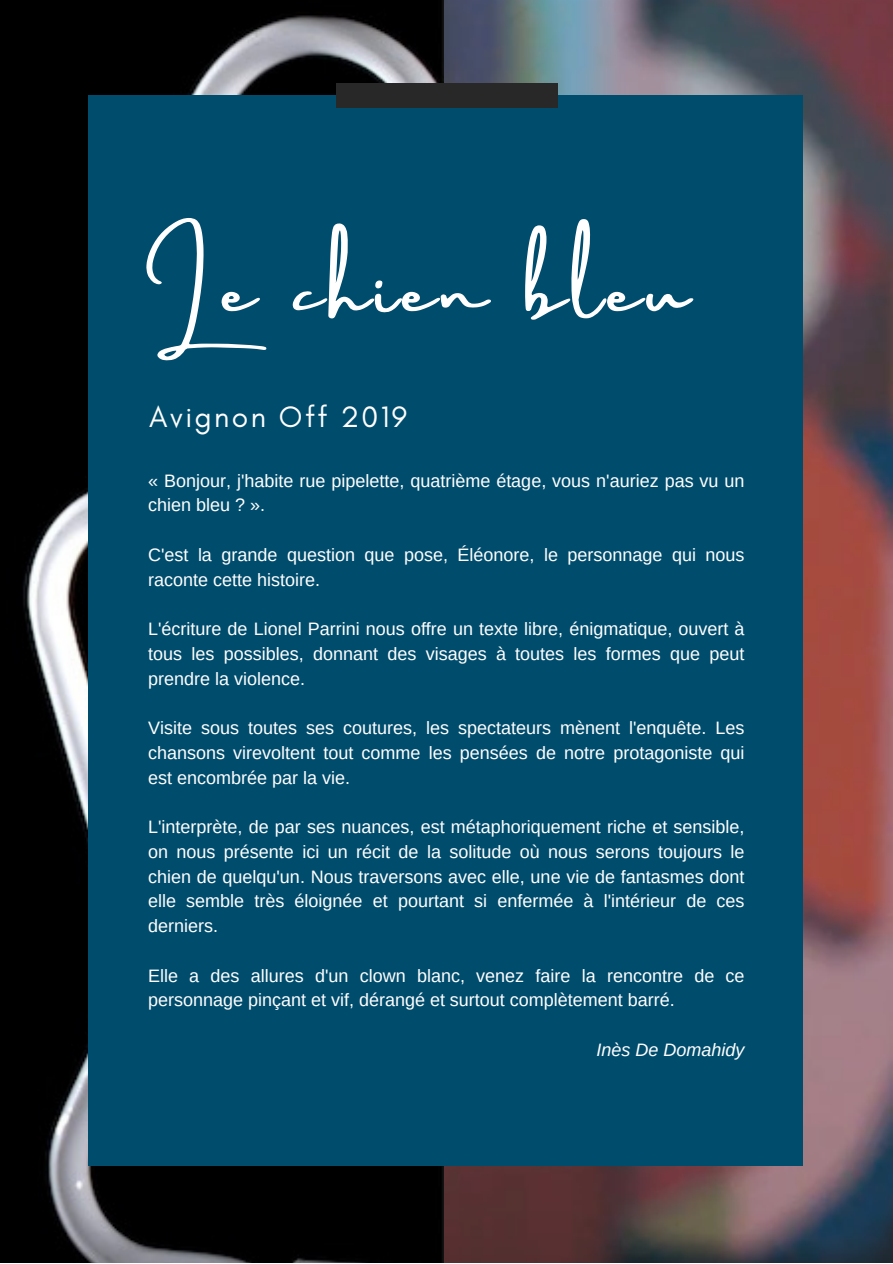
<style>
.page{position:relative;width:893px;height:1264px;background:#fff}
.page>*{position:absolute;margin:0;border:0;box-sizing:border-box;transform-origin:0 0}
.t1{font:75px "Amsterdam Three";letter-spacing:.065em;color:#fff}
.t2{font:30px "Glacial Indifference";letter-spacing:.08em;color:#fff}
.t3{font:18px/24.8px "Arimo";color:#fff}
.t4{font:italic 18px "Arimo";color:#fff}
</style>
<div class="page">
<img style="left:444px;top:0;width:448px;height:1262px">
<img style="left:0;top:0;width:444px;height:1262px">
<div style="left:88px;top:96px;width:714px;height:1070px;background:#004c6d"></div>
<div style="left:336px;top:83px;width:221px;height:25px;background:#282828"></div>
<p class="t1" style="left:146px;top:247px;width:543px">Le chien bleu</p>
<p class="t2" style="left:149px;top:398px;width:259px">Avignon Off 2019</p>
<p class="t3" style="left:148px;top:468px;width:598px">« Bonjour, j'habite rue pipelette, quatrième étage, vous n'auriez pas vu un chien bleu ? ».</p>
<p class="t3" style="left:148px;top:542px;width:598px">C'est la grande question que pose, Éléonore, le personnage qui nous raconte cette histoire.</p>
<p class="t3" style="left:148px;top:616px;width:598px">L'écriture de Lionel Parrini nous offre un texte libre, énigmatique, ouvert à tous les possibles, donnant des visages à toutes les formes que peut prendre la violence.</p>
<p class="t3" style="left:148px;top:715px;width:598px;text-align:justify">Visite sous toutes ses coutures, les spectateurs mènent l'enquête. Les chansons virevoltent tout comme les pensées de notre protagoniste qui est encombrée par la vie.</p>
<p class="t3" style="left:148px;top:814px;width:598px;text-align:justify">L'interprète, de par ses nuances, est métaphoriquement riche et sensible, on nous présente ici un récit de la solitude où nous serons toujours le chien de quelqu'un. Nous traversons avec elle, une vie de fantasmes dont elle semble très éloignée et pourtant si enfermée à l'intérieur de ces derniers.</p>
<p class="t3" style="left:148px;top:962px;width:598px">Elle a des allures d'un clown blanc, venez faire la rencontre de ce personnage pinçant et vif, dérangé et surtout complètement barré .</p>
<p class="t4" style="left:596px;top:1039px;width:149px">Inès De Domahidy</p>
</div>
